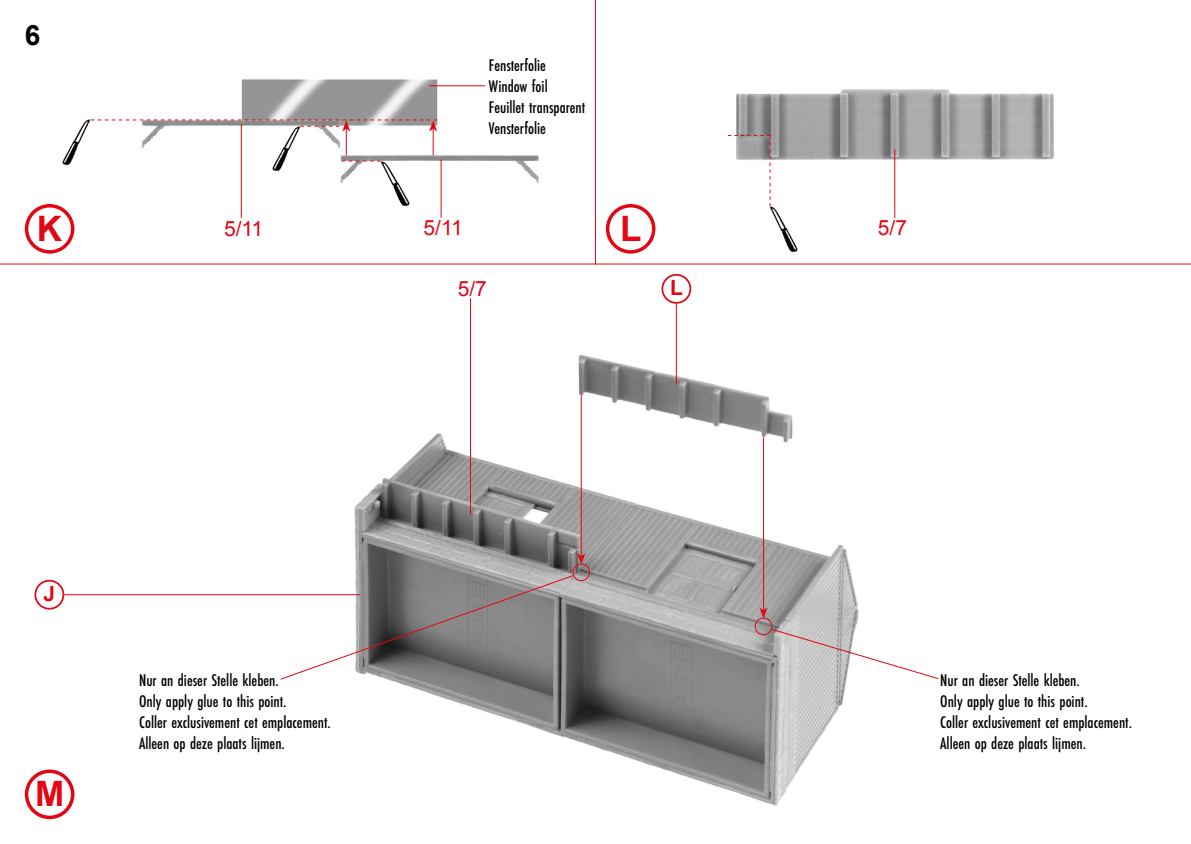
<style>
.page{position:relative;width:1191px;height:844px;background:#fff}
.page>*{position:absolute;margin:0;border:0;box-sizing:border-box;transform-origin:0 0}
.t1{font:700 35px "Arial";color:#e30613}
.t2{font:700 28px "Arial";color:#000}
.t3{font:21px "Arial";color:#e30613}
.t4{font:700 21px "Arial";color:#e30613}
.t5{font:17.5px/21px "Futura EF Medium Con";color:#000}
</style>
<div class="page">
<img style="left:240px;top:79px;width:299px;height:139px">
<img style="left:381px;top:161px;width:28px;height:44px">
<img style="left:272px;top:161px;width:28px;height:10px">
<img style="left:63px;top:120px;width:28px;height:44px">
<svg style="left:91px;top:119px;width:346px;height:42px"></svg>
<hr style="left:0;top:263px;width:1191px;height:1px;background:#e30613">
<hr style="left:595px;top:0;width:1px;height:264px;background:#e30613">
<div style="left:25px;top:204px;width:49px;height:49px;border:4px solid #e30613;border-radius:50%"></div>
<hr style="left:241px;top:124px;width:1px;height:94px;background:#e30613">
<hr style="left:441px;top:159px;width:1px;height:59px;background:#e30613">
<hr style="left:429px;top:85px;width:56px;height:1px;background:#e30613">
<div style="left:606px;top:204px;width:49px;height:49px;border:4px solid #e30613;border-radius:50%"></div>
<img style="left:736px;top:89px;width:318px;height:104px">
<svg style="left:728px;top:135px;width:42px;height:71px"></svg>
<img style="left:769px;top:206px;width:29px;height:45px">
<hr style="left:894px;top:149px;width:1px;height:69px;background:#e30613">
<img style="left:354px;top:332px;width:505px;height:474px">
<div style="left:25px;top:769px;width:49px;height:50px;border:4px solid #e30613;border-radius:50%"></div>
<hr style="left:581px;top:395px;width:1px;height:161px;background:#e30613">
<svg style="left:577px;top:553px;width:8px;height:11px"></svg>
<hr style="left:763px;top:437px;width:1px;height:173px;background:#e30613">
<svg style="left:759px;top:607px;width:8px;height:11px"></svg>
<hr style="left:64px;top:594px;width:296px;height:1px;background:#e30613">
<hr style="left:676px;top:303px;width:1px;height:81px;background:#e30613">
<hr style="left:470px;top:298px;width:1px;height:216px;background:#e30613">
<svg style="left:279px;top:574px;width:295px;height:106px"></svg>
<svg style="left:770px;top:628px;width:169px;height:51px"></svg>
<div style="left:34px;top:579px;width:30px;height:30px;border:2px solid #e30613;border-radius:50%"></div>
<div style="left:661px;top:274px;width:30px;height:29px;border:2px solid #e30613;border-radius:50%"></div>
<div style="left:755px;top:617px;width:17px;height:18px;border:1px solid #e30613;border-radius:50%"></div>
<div style="left:572px;top:563px;width:18px;height:17px;border:1px solid #e30613;border-radius:50%"></div>
<h2 class="t2" style="left:25px;top:17px;width:17px">6</h2>
<h1 class="t1" style="left:37px;top:206px;width:27px">K</h1>
<p class="t3" style="left:224px;top:214px;width:41px">5/11</p>
<p class="t5" style="left:489px;top:55px;width:98px">Fensterfolie<br>Window foil<br>Feuillet transparent<br>Vensterfolie</p>
<p class="t3" style="left:423px;top:214px;width:41px">5/11</p>
<h1 class="t1" style="left:620px;top:205px;width:23px">L</h1>
<p class="t3" style="left:878px;top:214px;width:31px">5/7</p>
<p class="t3" style="left:458px;top:274px;width:31px">5/7</p>
<p class="t4" style="left:670px;top:274px;width:14px">L</p>
<p class="t4" style="left:44px;top:580px;width:13px">J</p>
<h1 class="t1" style="left:35px;top:770px;width:31px">M</h1>
<p class="t5" style="left:139px;top:669px;width:193px">Nur an dieser Stelle kleben.<br>Only apply glue to this point.<br>Coller exclusivement cet emplacement.<br>Alleen op deze plaats lijmen.</p>
<p class="t5" style="left:940px;top:669px;width:193px">Nur an dieser Stelle kleben.<br>Only apply glue to this point.<br>Coller exclusivement cet emplacement.<br>Alleen op deze plaats lijmen.</p>
</div>
